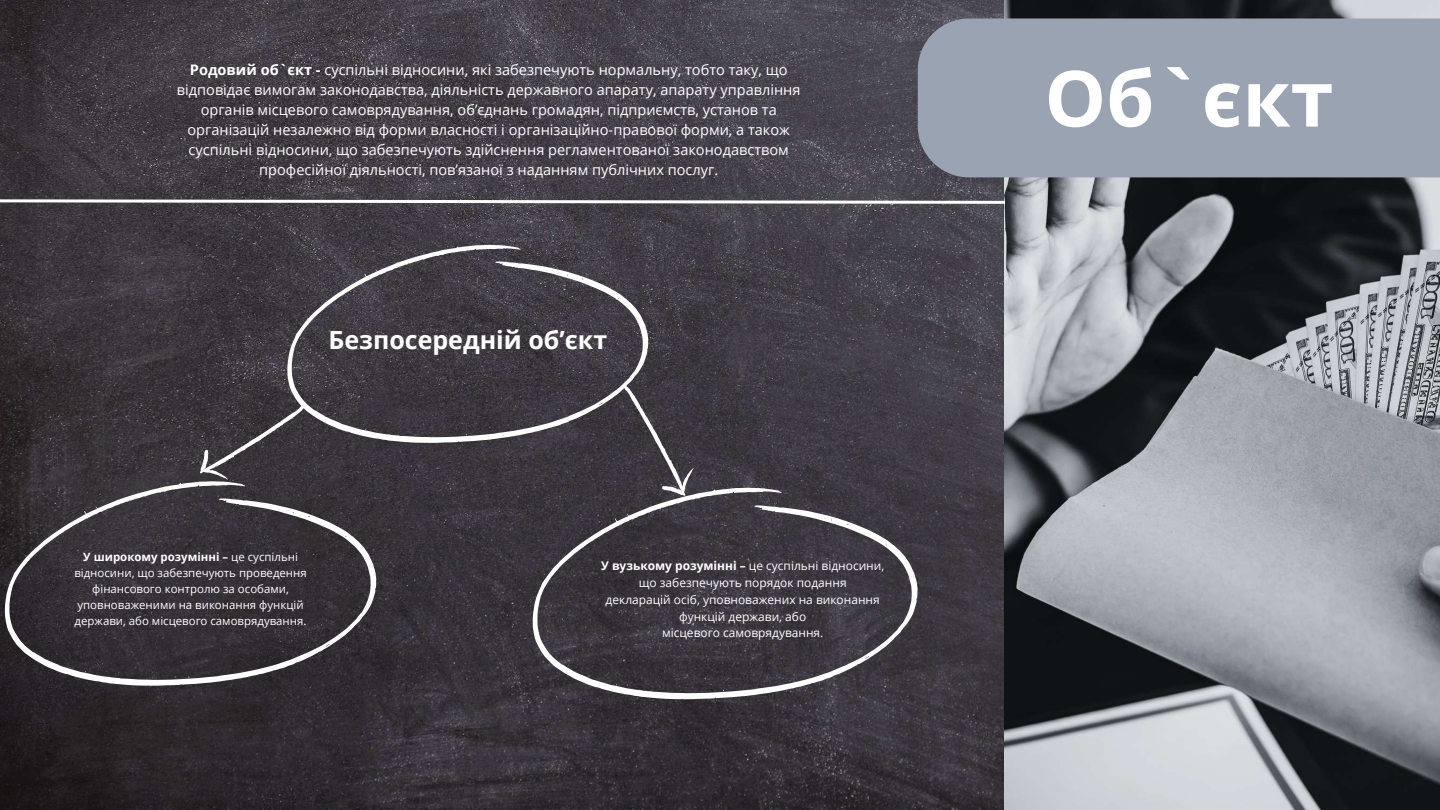
<style>
.page{position:relative;width:1440px;height:810px;background:#fff}
.page>*{position:absolute;margin:0;border:0;box-sizing:border-box;transform-origin:0 0}
.t1{font:700 77.7px "Open Sans";color:#fff}
.t2{font:700 25px "Open Sans";color:#fff}
.t3{font:14.5px/20.1px "Open Sans";color:#fff;text-align:center}
.t4{font:11.9px/16.7px "Open Sans";color:#fff;text-align:center}
.t5{font:11.4px/16px "Open Sans";color:#fff;text-align:center}
.s1{font-weight:700}
</style>
<div class="page">
<img style="left:0;top:0;width:1005px;height:810px">
<img style="left:1005px;top:0;width:435px;height:810px">
<div style="left:918px;top:19px;width:522px;height:158px;background:#99a3b1"></div>
<svg style="left:287px;top:245px;width:361px;height:198px;background:#4b464d"></svg>
<svg style="left:620px;top:376px;width:83px;height:112px;background:#49444b"></svg>
<svg style="left:5px;top:481px;width:371px;height:205px;background:#403b41"></svg>
<svg style="left:191px;top:402px;width:124px;height:88px;background:#49454a"></svg>
<svg style="left:533px;top:488px;width:385px;height:212px;background:#47424a"></svg>
<svg style="left:0;top:198px;width:1008px;height:7px"></svg>
<p class="t3" style="left:177px;top:59px;width:625px"><span class="s1">Родовий об`єкт -</span> суспільні відносини, які забезпечують нормальну, тобто таку, що відповідає вимогам законодавства, діяльність державного апарату, апарату управління органів місцевого самоврядування, об’єднань громадян, підприємств, установ та організацій незалежно від форми власності і організаційно-правової форми, а також суспільні відносини, що забезпечують здійснення регламентованої законодавством професійної діяльності, пов’язаної з наданням публічних послуг.</p>
<h2 class="t2" style="left:328px;top:322px;width:280px">Безпосередній об’єкт</h2>
<p class="t5" style="left:74px;top:549px;width:234px"><span class="s1">У широкому розумінні –</span> це суспільні відносини, що забезпечують проведення фінансового контролю за особами, уповноваженими на виконання функцій держави, або місцевого самоврядування.</p>
<p class="t4" style="left:601px;top:557px;width:285px"><span class="s1">У вузькому розумінні –</span> це суспільні відносини, що забезпечують порядок подання<br>декларацій осіб, уповноважених на виконання функцій держави, або<br>місцевого самоврядування.</p>
<h1 class="t1" style="left:1044px;top:44px;width:290px">Об`єкт</h1>
</div>
